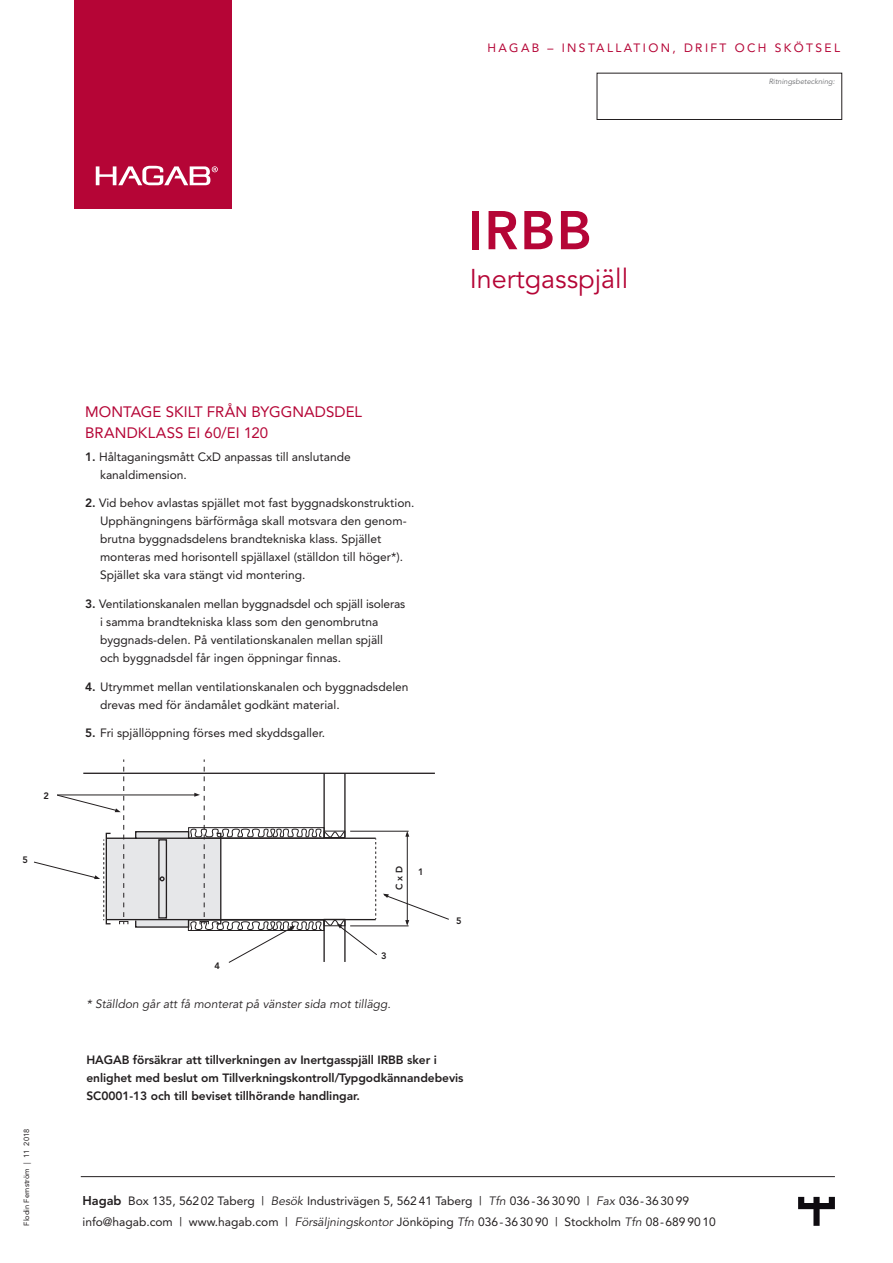
<style>
.page{position:relative;width:893px;height:1263px;background:#fff}
.page>*{position:absolute;margin:0;border:0;box-sizing:border-box;transform-origin:0 0}
.t1{font:800 54px "Avenir LT Std";color:#b50536}
.t2{font:27px "Avenir LT Std";color:#b50536}
.t3{font:15px/21px "Avenir LT Std";letter-spacing:.005em;color:#b50536}
.t4{font:12px/18px "Avenir LT Std";color:#231f20}
.t5{font:800 12px/18px "Avenir LT Std";letter-spacing:-.005em;color:#231f20}
.t6{font:italic 12px "Avenir LT Std";color:#231f20}
.t7{font:12px "Avenir LT Std";letter-spacing:.2em;color:#b50536}
.t8{font:800 9.3px "Avenir LT Std";color:#231f20}
.t9{font:7.5px "Avenir LT Std";color:#231f20}
.t10{font:italic 7.5px "Avenir LT Std";color:#6c6d70}
.s1{font-weight:800}
.s2{font-weight:800;font-size:12.75px}
.s3{font-style:italic}
</style>
<div class="page">
<div style="left:74px;top:0;width:158px;height:209px;background:#b50536"></div>
<svg style="left:96px;top:166px;width:122px;height:19px"></svg>
<hr style="left:83px;top:773px;width:352px;height:1px;background:#231f20">
<hr style="left:350px;top:831px;width:59px;height:1px;background:#231f20">
<hr style="left:350px;top:926px;width:59px;height:1px;background:#231f20">
<hr style="left:407px;top:833px;width:1px;height:91px;background:#231f20">
<svg style="left:383px;top:894px;width:66px;height:32px"></svg>
<svg style="left:405px;top:831px;width:4px;height:6px"></svg>
<svg style="left:34px;top:759px;width:343px;height:204px"></svg>
<hr style="left:81px;top:1176px;width:754px;height:1px;background:#231f20">
<svg style="left:798px;top:1197px;width:37px;height:29px"></svg>
<div style="left:597px;top:73px;width:245px;height:47px;border:1px solid #231f20"></div>
<p class="t7" style="left:487px;top:40px;width:354px">HAGAB – INSTALLATION, DRIFT OCH SKÖTSEL</p>
<p class="t10" style="left:769px;top:77px;width:68px">Ritningsbeteckning:</p>
<h1 class="t1" style="left:468px;top:199px;width:126px">IRBB</h1>
<h2 class="t2" style="left:470px;top:263px;width:160px">Inertgasspjäll</h2>
<p class="t8" style="left:44px;top:790px;width:7px">2</p>
<p class="t8" style="left:23px;top:854px;width:7px">5</p>
<p class="t9" style="left:22px;top:1225px;width:98px;rotate:-90deg">Flodin Fernström | 11 2018</p>
<p class="t3" style="left:85px;top:402px;width:278px">MONTAGE SKILT FRÅN BYGGNADSDEL<br>BRANDKLASS EI 60/EI 120</p>
<p class="t4" style="left:100px;top:448px;width:252px;text-indent:-15px"><span class="s1">1.</span> Håltaganingsmått CxD anpassas till anslutande kanaldimension.</p>
<p class="t4" style="left:100px;top:494px;width:316px;text-indent:-15px"><span class="s1">2.</span> Vid behov avlastas spjället mot fast byggnadskonstruktion.<br>Upphängningens bärförmåga skall motsvara den genom&shy;brutna byggnadsdelens brandtekniska klass. Spjället monteras med horisontell spjällaxel (ställdon till höger*).<br>Spjället ska vara stängt vid montering.</p>
<p class="t4" style="left:100px;top:595px;width:307px;text-indent:-15px"><span class="s1">3.</span> Ventilationskanalen mellan byggnadsdel och spjäll isoleras i samma brandtekniska klass som den genombrutna byggnads-delen. På ventilationskanalen mellan spjäll och byggnadsdel får ingen öppningar finnas.</p>
<p class="t4" style="left:100px;top:677px;width:310px;text-indent:-15px"><span class="s1">4.</span> Utrymmet mellan ventilationskanalen och byggnadsdelen drevas med för ändamålet godkänt material.</p>
<p class="t4" style="left:85px;top:724px;width:242px"><span class="s1">5.</span> Fri spjällöppning förses med skyddsgaller.</p>
<p class="t8" style="left:394px;top:890px;width:25px;rotate:-90deg">C x D</p>
<p class="t8" style="left:418px;top:866px;width:7px">1</p>
<p class="t8" style="left:215px;top:960px;width:7px">4</p>
<p class="t8" style="left:381px;top:951px;width:7px">3</p>
<p class="t6" style="left:86px;top:996px;width:306px">* Ställdon går att få monterat på vänster sida mot tillägg.</p>
<p class="t8" style="left:456px;top:915px;width:7px">5</p>
<p class="t5" style="left:86px;top:1050px;width:379px">HAGAB försäkrar att tillverkningen av Inertgasspjäll IRBB sker i enlighet med beslut om Tillverkningskontroll/Typgodkännandebevis<br>SC0001-13 och till beviset tillhörande handlingar.</p>
<p class="t4" style="left:82px;top:1191px;width:608px;line-height:20.5px"><span class="s2">Hagab</span> Box 135, 562 02 Taberg <sup>|</sup> <span class="s3">Besök</span> Industrivägen 5, 562 41 Taberg <sup>|</sup> <span class="s3">Tfn</span> 036 - 36 30 90 <sup>|</sup> <span class="s3">Fax</span> 036- 36 30 99 info@hagab.com <sup>|</sup> www.hagab.com <sup>|</sup> <span class="s3">Försäljningskontor</span> Jönköping <span class="s3">Tfn</span> 036- 36 30 90 <sup>|</sup></p>
<p class="t4" style="left:564px;top:1212px;width:153px">Stockholm <span class="s3">Tfn</span> 08- 689 90 10</p>
</div>
